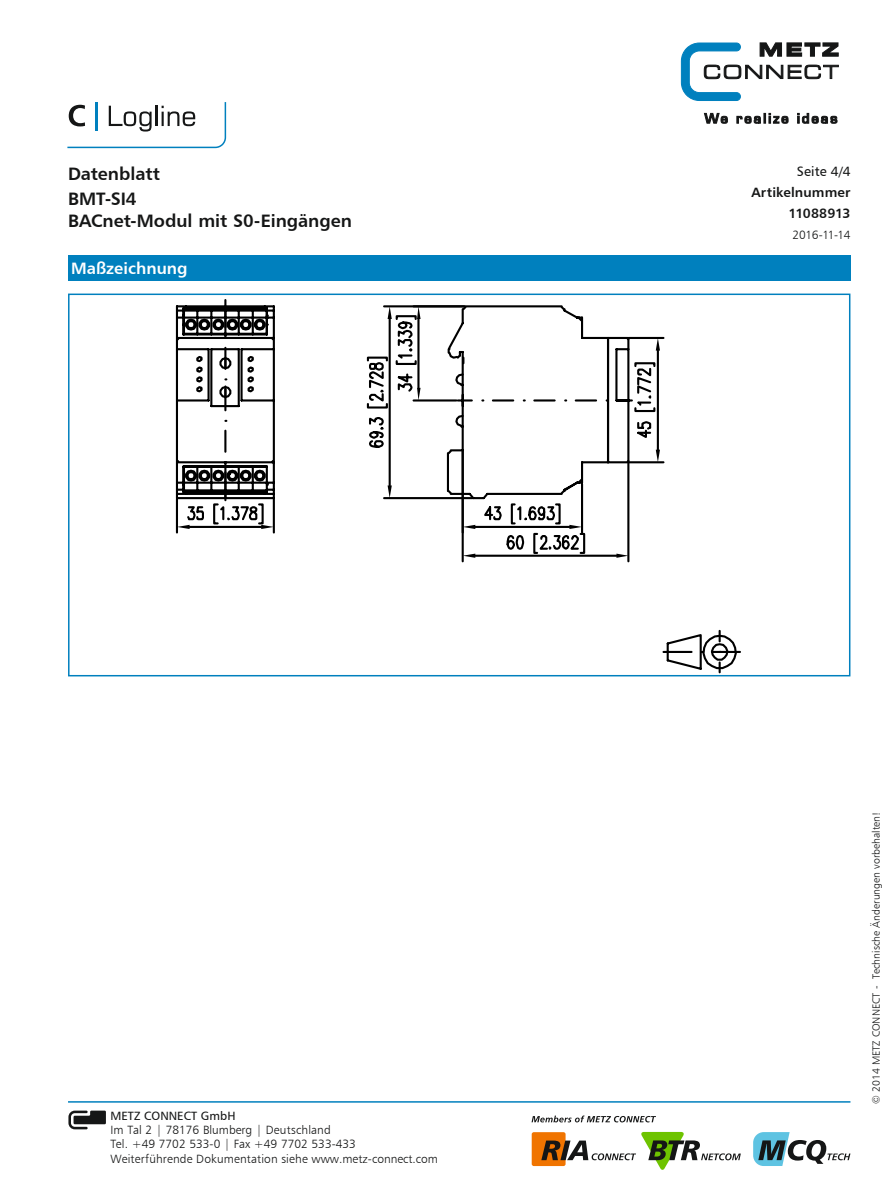
<style>
.page{position:relative;width:893px;height:1187px;background:#fff}
.page>*{position:absolute;margin:0;border:0;box-sizing:border-box;transform-origin:0 0}
.t1{font:18px/25.8px "Humanist 777 BT Bold B";letter-spacing:-.005em;color:#151616}
.t2{font:16.5px "Humanist 777 BT Bold B";color:#fff}
.t3{font:13.5px/20.4px "Humanist 777 BT Bold B";letter-spacing:.01em;color:#151616;text-align:right}
.t4{font:13.5px "Humanist 777 BT Roman B";letter-spacing:.01em;color:#151616}
.t5{font:12px/14.4px "Humanist 777 BT Light B";color:#151616}
.t6{font:12px "Humanist 777 BT Roman B";color:#151616}
.t7{font:10.5px "Humanist 777 BT Light B";color:#151616}
</style>
<div class="page">
<svg style="left:704px;top:113px;width:24px;height:11px"></svg>
<svg style="left:736px;top:113px;width:53px;height:11px"></svg>
<svg style="left:798px;top:113px;width:40px;height:11px"></svg>
<svg style="left:681px;top:43px;width:158px;height:58px"></svg>
<hr style="left:68px;top:1101px;width:782px;height:1px;background:#0080be">
<div style="left:532px;top:1132px;width:34px;height:33px;background:#f07400;border-radius:2px"></div>
<svg style="left:531px;top:1115px;width:125px;height:7px"></svg>
<svg style="left:541px;top:1131px;width:200px;height:39px"></svg>
<svg style="left:753px;top:1132px;width:97px;height:33px"></svg>
<svg style="left:67px;top:102px;width:160px;height:47px"></svg>
<svg style="left:68px;top:1110px;width:38px;height:19px"></svg>
<div style="left:68px;top:255px;width:782px;height:26px;background:#0080be"></div>
<svg style="left:722px;top:635px;width:19px;height:35px"></svg>
<svg style="left:175px;top:496px;width:547px;height:177px"></svg>
<hr style="left:224px;top:300px;width:2px;height:27px;background:#000">
<hr style="left:176px;top:499px;width:2px;height:33px;background:#000">
<svg style="left:177px;top:304px;width:489px;height:259px"></svg>
<div style="left:68px;top:293px;width:782px;height:383px;border:2px solid #0080be"></div>
<h1 class="t1" style="left:68px;top:160px;width:94px">Datenblatt<br>BMT-SI4</h1>
<h1 class="t1" style="left:68px;top:207px;width:285px">BACnet-Modul mit S0-Eingängen</h1>
<h2 class="t2" style="left:71px;top:258px;width:118px">Maßzeichnung</h2>
<p class="t6" style="left:111px;top:1107px;width:127px">METZ CONNECT GmbH</p>
<p class="t5" style="left:111px;top:1122px;width:329px">Im Tal 2 | 78176 Blumberg | Deutschland<br>Tel. +49 7702 533-0 | Fax +49 7702 533-433<br>Weiterführende Dokumentation siehe www.metz-connect.com</p>
<p class="t4" style="left:797px;top:163px;width:55px">Seite 4/4</p>
<p class="t3" style="left:751px;top:182px;width:101px">Artikelnummer<br>11088913</p>
<p class="t5" style="left:792px;top:227px;width:59px">2016-11-14</p>
<p class="t7" style="left:870px;top:1103px;width:294px;rotate:-90deg">© 2014 METZ CONNECT - Technische Änderungen vorbehalten!</p>
</div>
